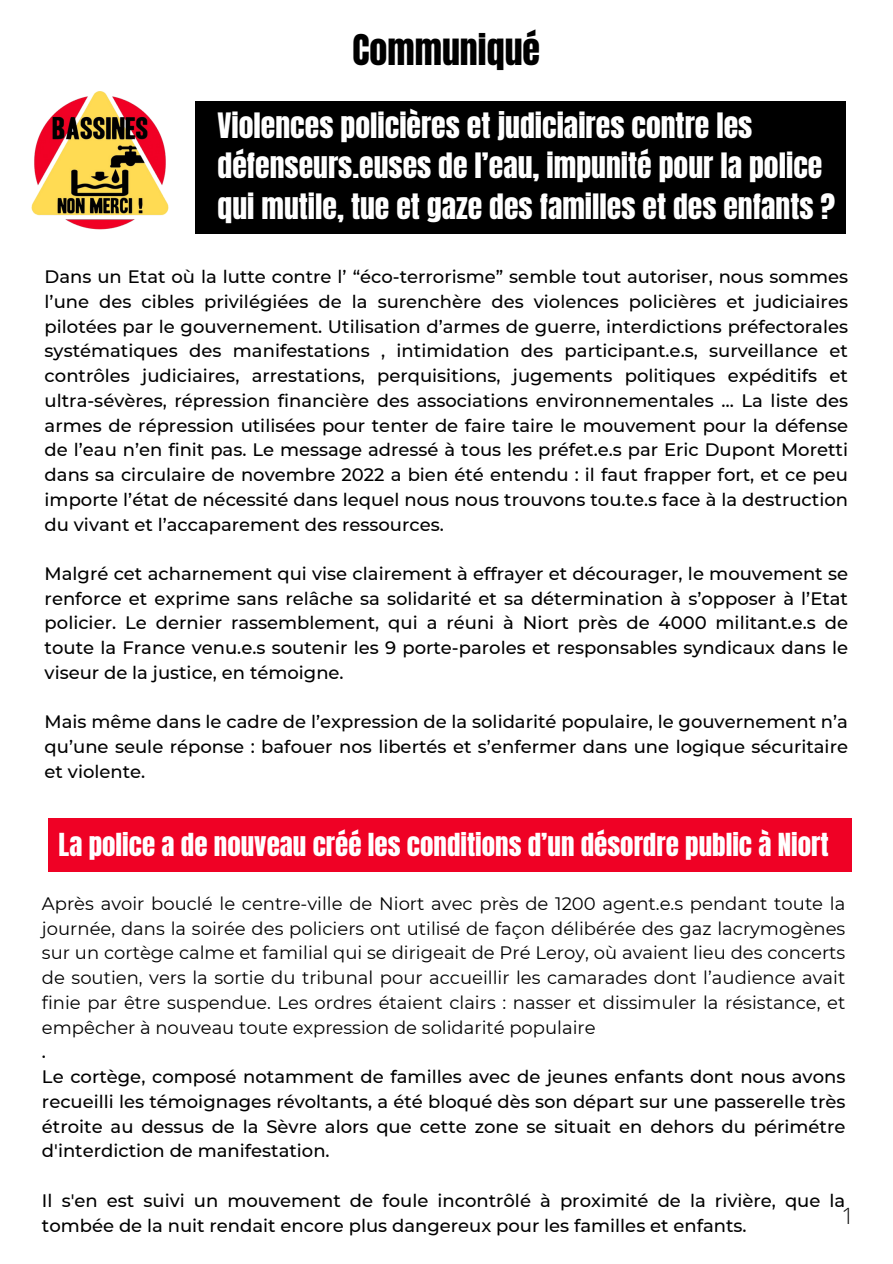
<style>
.page{position:relative;width:893px;height:1264px;background:#fff}
.page>*{position:absolute;margin:0;border:0;box-sizing:border-box;transform-origin:0 0}
.t1{font:36px "Anton";color:#000}
.t2{font:29.7px/40.3px "Anton";color:#fff}
.t3{font:27px "Anton";color:#fff}
.t4{font:300 22.5px "Open Sans";color:#000}
.t5{font:500 18px/24.8px "Montserrat";color:#000;text-align:justify}
.t6{font:18px/24.8px "Montserrat";color:#000;text-align:justify}
</style>
<div class="page">
<div style="left:195px;top:101px;width:650px;height:133px;background:#000"></div>
<img style="left:31px;top:91px;width:138px;height:139px">
<div style="left:48px;top:817px;width:803px;height:54px;background:#ef0125"></div>
<p class="t1" style="left:352px;top:24px;width:189px">Communiqué</p>
<p class="t2" style="left:217px;top:106px;width:619px">Violences policières et judiciaires contre les défenseurs.euses de l’eau, impunité pour la police qui mutile, tue et gaze des familles et des enfants ?</p>
<p class="t5" style="left:45px;top:264px;width:804px">Dans un Etat où la lutte contre l’ “éco-terrorisme” semble tout autoriser, nous sommes l’une des cibles privilégiées de la surenchère des violences policières et judiciaires pilotées par le gouvernement. Utilisation d’armes de guerre, interdictions préfectorales systématiques des manifestations , intimidation des participant.e.s, surveillance et contrôles judiciaires, arrestations, perquisitions, jugements politiques expéditifs et ultra-sévères, répression financière des associations environnementales … La liste des armes de répression utilisées pour tenter de faire taire le mouvement pour la défense de l’eau n’en finit pas. Le message adressé à tous les préfet.e.s par Eric Dupont Moretti dans sa circulaire de novembre 2022 a bien été entendu : il faut frapper fort, et ce peu importe l’état de nécessité dans lequel nous nous trouvons tou.te.s face à la destruction du vivant et l’accaparement des ressources.</p>
<p class="t5" style="left:45px;top:561px;width:804px">Malgré cet acharnement qui vise clairement à effrayer et décourager, le mouvement se renforce et exprime sans relâche sa solidarité et sa détermination à s’opposer à l’Etat policier. Le dernier rassemblement, qui a réuni à Niort près de 4000 militant.e.s de toute la France venu.e.s soutenir les 9 porte-paroles et responsables syndicaux dans le viseur de la justice, en témoigne.</p>
<p class="t5" style="left:45px;top:709px;width:804px">Mais même dans le cadre de l’expression de la solidarité populaire, le gouvernement n’a qu’une seule réponse : bafouer nos libertés et s’enfermer dans une logique sécuritaire et violente.</p>
<p class="t3" style="left:59px;top:825px;width:771px">La police a de nouveau créé les conditions d’un désordre public à Niort</p>
<p class="t6" style="left:42px;top:891px;width:804px">Après avoir bouclé le centre-ville de Niort avec près de 1200 agent.e.s pendant toute la journée, dans la soirée des policiers ont utilisé de façon délibérée des gaz lacrymogènes sur un cortège calme et familial qui se dirigeait de Pré Leroy, où avaient lieu des concerts de soutien, vers la sortie du tribunal pour accueillir les camarades dont l’audience avait finie par être suspendue. Les ordres étaient clairs : nasser et dissimuler la résistance, et empêcher à nouveau toute expression de solidarité populaire</p>
<p class="t5" style="left:42px;top:1039px;width:6px">.</p>
<p class="t5" style="left:42px;top:1064px;width:804px">Le cortège, composé notamment de familles avec de jeunes enfants dont nous avons recueilli les témoignages révoltants, a été bloqué dès son départ sur une passerelle très étroite au dessus de la Sèvre alors que cette zone se situait en dehors du périmétre d'interdiction de manifestation.</p>
<p class="t5" style="left:42px;top:1187px;width:804px">Il s'en est suivi un mouvement de foule incontrôlé à proximité de la rivière, que la tombée de la nuit rendait encore plus dangereux pour les familles et enfants.</p>
<p class="t4" style="left:841px;top:1199px;width:14px">1</p>
</div>
